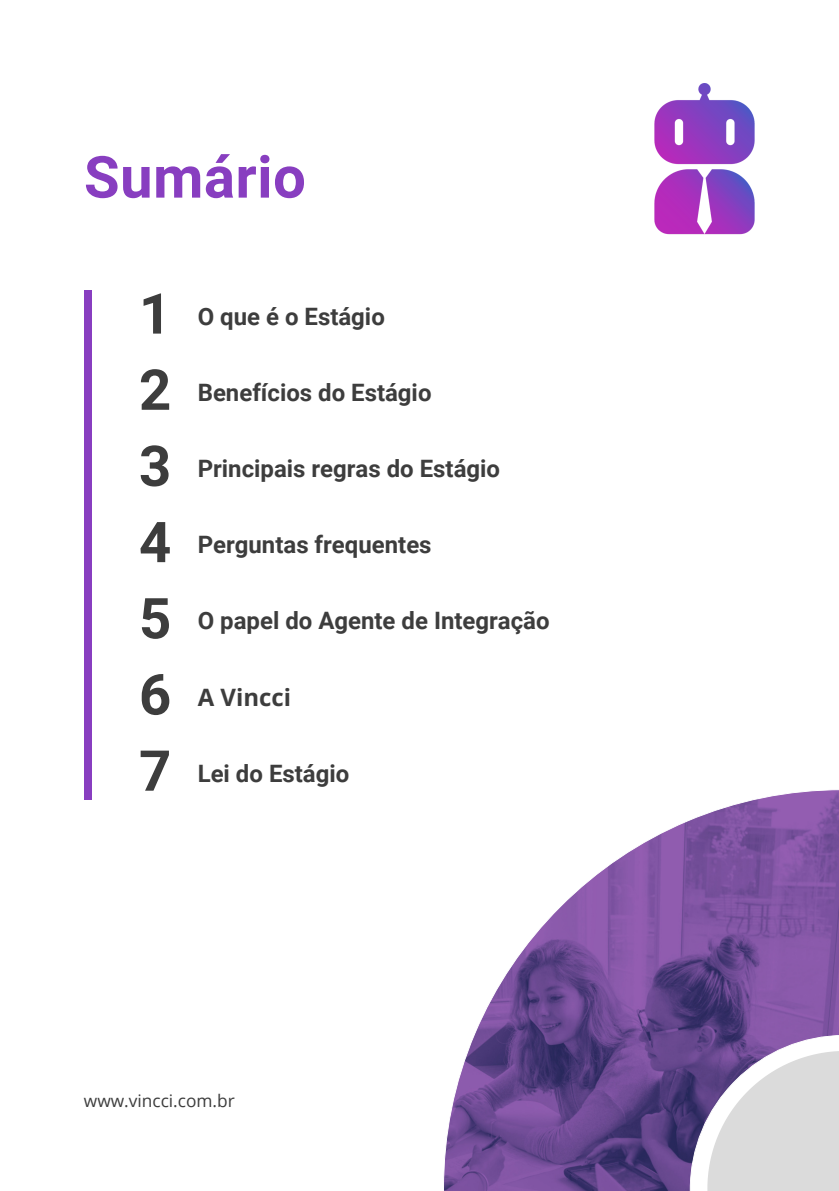
<style>
.page{position:relative;width:839px;height:1191px;background:#fff}
.page>*{position:absolute;margin:0;border:0;box-sizing:border-box;transform-origin:0 0}
.t1{font:700 58px "Roboto";letter-spacing:.01em;color:#883ec0}
.t2{font:700 56.4px "Roboto";color:#3d3d3d}
.t3{font:700 24px "Roboto";color:#3d3d3d}
.t4{font:700 24px "Open Sans";color:#3d3d3d}
.t5{font:17.2px "Open Sans";color:#3d3d3d}
</style>
<div class="page">
<svg style="left:443px;top:789px;width:395px;height:402px"></svg>
<svg style="left:707px;top:1051px;width:131px;height:140px"></svg>
<div style="left:84px;top:290px;width:7px;height:509px;background:#883ec0"></div>
<img style="left:654px;top:84px;width:101px;height:151px">
<p class="t1" style="left:84px;top:144px;width:223px">Sumário</p>
<p class="t2" style="left:139px;top:281px;width:34px">1</p>
<p class="t2" style="left:139px;top:358px;width:34px">2</p>
<p class="t2" style="left:139px;top:434px;width:34px">3</p>
<p class="t2" style="left:139px;top:510px;width:34px">4</p>
<p class="t2" style="left:139px;top:586px;width:34px">5</p>
<p class="t2" style="left:139px;top:662px;width:34px">6</p>
<p class="t2" style="left:139px;top:738px;width:34px">7</p>
<p class="t3" style="left:198px;top:302px;width:189px">O que é o Estágio</p>
<p class="t3" style="left:198px;top:379px;width:235px">Benefícios do Estágio</p>
<p class="t3" style="left:198px;top:455px;width:304px">Principais regras do Estágio</p>
<p class="t3" style="left:198px;top:531px;width:235px">Perguntas frequentes</p>
<p class="t3" style="left:198px;top:607px;width:353px">O papel do Agente de Integração</p>
<p class="t4" style="left:198px;top:680px;width:95px">A Vincci</p>
<p class="t3" style="left:198px;top:759px;width:153px">Lei do Estágio</p>
<p class="t5" style="left:84px;top:1089px;width:152px">www.vincci.com.br</p>
</div>
